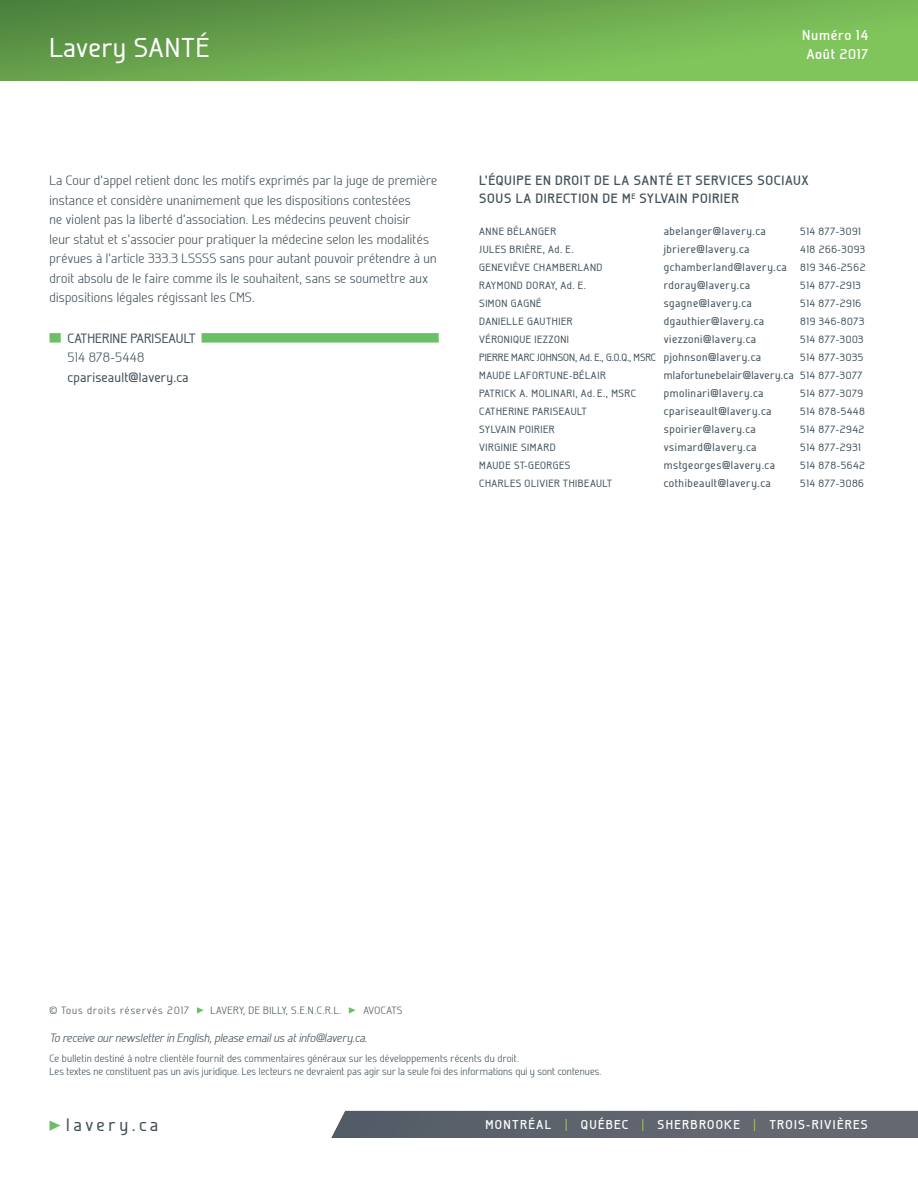
<style>
.page{position:relative;width:918px;height:1188px;background:#fff}
.page>*{position:absolute;margin:0;border:0;box-sizing:border-box;transform-origin:0 0}
.t1{font:500 27.3px "Galette";letter-spacing:.01em;color:#fff}
.t2{font:500 18px "Galette";letter-spacing:.2em;color:#425159}
.t3{font:700 14.25px/18.8px "Galette";letter-spacing:.05em;color:#fff}
.t4{font:300 13.5px/19.5px "Galette";letter-spacing:.02em;color:#425159}
.t5{font:700 13.5px/18px "Galette";letter-spacing:.05em;color:#425159}
.t6{font:500 13.5px "Galette";letter-spacing:.01em;color:#425159}
.t7{font:700 12.75px "Galette";letter-spacing:.1em;color:#fff}
.t8{font:italic 300 12px "Galette";color:#425159}
.t9{font:500 11.25px "Galette";letter-spacing:.05em;color:#425159}
.t10{font:500 11.25px "Galette";letter-spacing:.03em;color:#425159}
.t11{font:500 10.5px "Galette";letter-spacing:.05em;color:#425159}
.t12{font:300 10.5px/12.6px "Galette";letter-spacing:.01em;color:#425159}
.t13{font:300 10.5px "Galette";letter-spacing:.1em;color:#425159}
.t14{font:500 10.5px "Galette";color:#425159}
.s1{font-size:10.5px}
.s2{font-size:11.25px}
.s3{font-weight:300;font-size:15.9px;color:#bbd75e}
</style>
<div class="page">
<img style="left:0;top:0;width:918px;height:81px">
<img style="left:332px;top:1111px;width:586px;height:27px">
<svg style="left:50px;top:1121px;width:11px;height:10px"></svg>
<svg style="left:197px;top:1007px;width:7px;height:7px"></svg>
<svg style="left:349px;top:1007px;width:7px;height:7px"></svg>
<div style="left:50px;top:333px;width:389px;height:10px;background:#6bc067"></div>
<div style="left:61px;top:332px;width:141px;height:12px;background:#fff"></div>
<h1 class="t1" style="left:50px;top:31px;width:161px">Lavery SANTÉ</h1>
<h3 class="t3" style="left:802px;top:25px;width:68px">NUMÉRO 14<br>AOÛT 2017</h3>
<p class="t4" style="left:50px;top:170px;width:389px">La Cour d’appel retient donc les motifs exprimés par la juge de première instance et considère unanimement que les dispositions contestées<br>ne violent pas la liberté d’association. Les médecins peuvent choisir<br>leur statut et s’associer pour pratiquer la médecine selon les modalités prévues à l’article 333.3 LSSSS sans pour autant pouvoir prétendre à un droit absolu de le faire comme ils le souhaitent, sans se soumettre aux dispositions légales régissant les CMS.</p>
<p class="t6" style="left:67px;top:330px;width:123px">Catherine Pariseault</p>
<p class="t4" style="left:67px;top:347px;width:78px">514 878-5448</p>
<p class="t6" style="left:67px;top:369px;width:123px">cpariseault@lavery.ca</p>
<p class="t5" style="left:479px;top:171px;width:331px">L’ÉQUIPE EN DROIT DE LA SANTÉ ET SERVICES SOCIAUX<br>SOUS LA DIRECTION DE M<sup>E</sup> SYLVAIN</p>
<p class="t5" style="left:692px;top:189px;width:8px">POIRIER</p>
<p class="t11" style="left:479px;top:225px;width:71px">ANNE BÉLANGER</p>
<p class="t9" style="left:664px;top:224px;width:104px">abelanger@lavery.ca</p>
<p class="t11" style="left:800px;top:225px;width:62px">514 877-3091</p>
<p class="t11" style="left:479px;top:243px;width:96px">JULES BRIÈRE, Ad. e.</p>
<p class="t9" style="left:664px;top:242px;width:87px">jbriere@lavery.ca</p>
<p class="t11" style="left:800px;top:243px;width:66px">418 266-3093</p>
<p class="t11" style="left:479px;top:261px;width:125px">GENEVIÈVE CHAMBERLAND</p>
<p class="t9" style="left:664px;top:260px;width:203px">gchamberland@lavery.ca <span class="s1">819 346-2562</span></p>
<p class="t11" style="left:479px;top:279px;width:108px">RAYMOND DORAY, Ad. e.</p>
<p class="t9" style="left:664px;top:278px;width:88px">rdoray@lavery.ca</p>
<p class="t11" style="left:800px;top:279px;width:62px">514 877-2913</p>
<p class="t11" style="left:479px;top:297px;width:64px">SIMON GAGNÉ</p>
<p class="t9" style="left:664px;top:296px;width:89px">sgagne@lavery.ca</p>
<p class="t11" style="left:800px;top:297px;width:63px">514 877-2916</p>
<p class="t11" style="left:479px;top:315px;width:78px">DANIELLE GAUTHIER</p>
<p class="t9" style="left:664px;top:314px;width:102px">dgauthier@lavery.ca</p>
<p class="t11" style="left:800px;top:315px;width:66px">819 346-8073</p>
<p class="t11" style="left:479px;top:333px;width:90px">VÉRONIQUE IEZZONI</p>
<p class="t9" style="left:664px;top:332px;width:94px">viezzoni@lavery.ca</p>
<p class="t11" style="left:800px;top:333px;width:65px">514 877-3003</p>
<p class="t14" style="left:479px;top:351px;width:79px">Pierre Marc Johnson</p>
<p class="t11" style="left:575px;top:351px;width:187px">, Ad. e., G.O.Q., MSRC <span class="s2">pjohnson@lavery.ca</span></p>
<p class="t11" style="left:800px;top:351px;width:65px">514 877-3035</p>
<p class="t11" style="left:479px;top:369px;width:122px">MAUDE LAFORTUNE-BÉLAIR</p>
<p class="t10" style="left:664px;top:368px;width:200px">mlafortunebelair@lavery.ca <span class="s1">514 877-3077</span></p>
<p class="t11" style="left:479px;top:387px;width:158px">PATRICK A. MOLINARI, Ad. e., MSRC</p>
<p class="t9" style="left:664px;top:386px;width:101px">pmolinari@lavery.ca</p>
<p class="t11" style="left:800px;top:387px;width:64px">514 877-3079</p>
<p class="t11" style="left:479px;top:405px;width:23px">CATHERI</p>
<p class="t11" style="left:517px;top:405px;width:71px">NE PARISEAULT</p>
<p class="t9" style="left:664px;top:404px;width:109px">cpariseault@lavery.ca</p>
<p class="t11" style="left:800px;top:405px;width:66px">514 878-5448</p>
<p class="t11" style="left:479px;top:423px;width:58px">SYLVAIN POIRIER</p>
<p class="t9" style="left:664px;top:422px;width:94px">spoirier@lavery.ca</p>
<p class="t11" style="left:800px;top:423px;width:66px">514 877-2942</p>
<p class="t11" style="left:479px;top:441px;width:78px">VIRGINIE SIMARD</p>
<p class="t9" style="left:664px;top:440px;width:94px">vsimard@lavery.ca</p>
<p class="t11" style="left:800px;top:441px;width:62px">514 877-2931</p>
<p class="t11" style="left:479px;top:459px;width:93px">MAUDE ST-GEORGES</p>
<p class="t9" style="left:664px;top:458px;width:113px">mstgeorges@lavery.ca</p>
<p class="t11" style="left:800px;top:459px;width:66px">514 878-5642</p>
<p class="t11" style="left:479px;top:477px;width:135px">CHARLES OLIVIER THI BEAULT</p>
<p class="t9" style="left:664px;top:476px;width:108px">cothibeault@lavery.ca</p>
<p class="t11" style="left:800px;top:477px;width:65px">514 877-3086</p>
<p class="t13" style="left:50px;top:1004px;width:141px">© Tous droits réservés 2017</p>
<p class="t12" style="left:211px;top:1004px;width:133px">Lavery, de billy, s.e.n.c.r.l.</p>
<p class="t12" style="left:363px;top:1004px;width:24px">avocats</p>
<p class="t8" style="left:50px;top:1031px;width:319px">To receive our newsletter in English, please email us at info@lavery.ca.</p>
<p class="t12" style="left:50px;top:1052px;width:554px">Ce bulletin destiné à notre clientèle fournit des commentaires généraux sur les développements récents du droit.<br>Les textes ne constituent pas un avis juridique. Les lecteurs ne devraient pas agir sur la seule foi des informations qui y sont contenues.</p>
<h2 class="t2" style="left:66px;top:1114px;width:94px">lavery.ca</h2>
<p class="t7" style="left:485px;top:1117px;width:384px">MONTRÉAL <span class="s3">|</span> QUÉBEC <span class="s3">|</span> SHERBROOKE <span class="s3">|</span> TROIS-RIVIÈRES</p>
</div>
